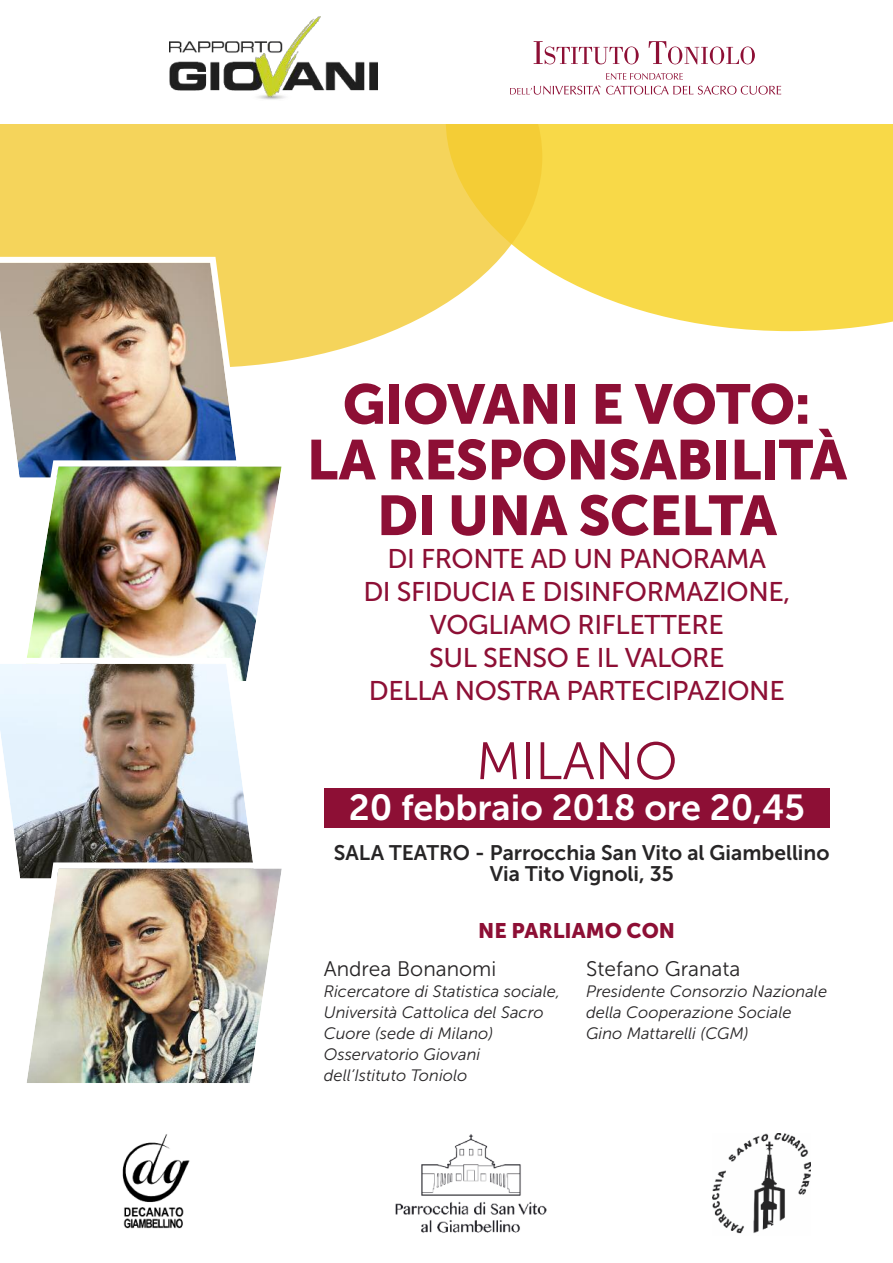
<style>
.page{position:relative;width:893px;height:1263px;background:#fff}
.page>*{position:absolute;margin:0;border:0;box-sizing:border-box;transform-origin:0 0}
.t1{font:55.65px/55.7px "Museo Sans 900";letter-spacing:-.015em;color:#8d0f35;text-align:center}
.t2{font:52.5px "Museo Sans 300";color:#8d0f35}
.t3{font:36px "Museo Sans 700";color:#fff}
.t4{font:27px/33px "Museo Sans 500";letter-spacing:-.015em;color:#8d0f35;text-align:center}
.t5{font:21px/20.9px "Museo Sans 700";color:#272526;text-align:center}
.t6{font:21px "Museo Sans 300";color:#272526}
.t7{font:21px "Museo Sans 900";color:#8d0f35}
.t8{font:italic 16.5px/21px "Museo Sans 300";color:#272526}
</style>
<div class="page">
<svg style="left:542px;top:124px;width:351px;height:207px;fill:#f8d948"></svg>
<svg style="left:0;top:124px;width:542px;height:242px;fill:#f5d45b"></svg>
<img style="left:0;top:257px;width:246px;height:203px">
<img style="left:17px;top:460px;width:265px;height:198px">
<img style="left:0;top:658px;width:253px;height:218px">
<img style="left:20px;top:862px;width:262px;height:221px">
<img style="left:170px;top:16px;width:207px;height:84px">
<svg style="left:510px;top:73px;width:271px;height:22px"></svg>
<svg style="left:534px;top:41px;width:221px;height:23px"></svg>
<div style="left:324px;top:788px;width:505px;height:39px;background:#8d0f35"></div>
<img style="left:122px;top:1134px;width:68px;height:95px">
<img style="left:713px;top:1133px;width:98px;height:101px">
<img style="left:395px;top:1134px;width:152px;height:99px">
<h1 class="t1" style="left:307px;top:377px;width:542px">GIOVANI E VOTO:<br>LA RESPONSABILITÀ<br>DI UNA SCELTA</h1>
<h3 class="t4" style="left:363px;top:542px;width:428px">DI FRONTE AD UN PANORAMA<br>DI SFIDUCIA E DISINFORMAZIONE,<br>VOGLIAMO RIFLETTERE<br>SUL SENSO E IL VALORE<br>DELLA NOSTRA PARTECIPAZIONE</h3>
<h2 class="t2" style="left:476px;top:730px;width:203px">MILANO</h2>
<h3 class="t3" style="left:349px;top:786px;width:458px">20 febbraio 2018 ore 20,45</h3>
<p class="t5" style="left:334px;top:842px;width:497px">SALA TEATRO - Parrocchia San Vito al Giambellino<br>Via Tito Vignoli, 35</p>
<p class="t7" style="left:478px;top:919px;width:198px">NE PARLIAMO CON</p>
<p class="t6" style="left:324px;top:956px;width:174px">Andrea Bonanomi</p>
<p class="t8" style="left:324px;top:980px;width:238px">Ricercatore di Statistica sociale,<br>Università Cattolica del Sacro<br>Cuore (sede di Milano)<br>Osservatorio Giovani dell’Istituto Toniolo</p>
<p class="t6" style="left:586px;top:956px;width:156px">Stefano Granata</p>
<p class="t8" style="left:586px;top:980px;width:243px">Presidente Consorzio Nazionale della Cooperazione Sociale<br>Gino Mattarelli (CGM)</p>
</div>
